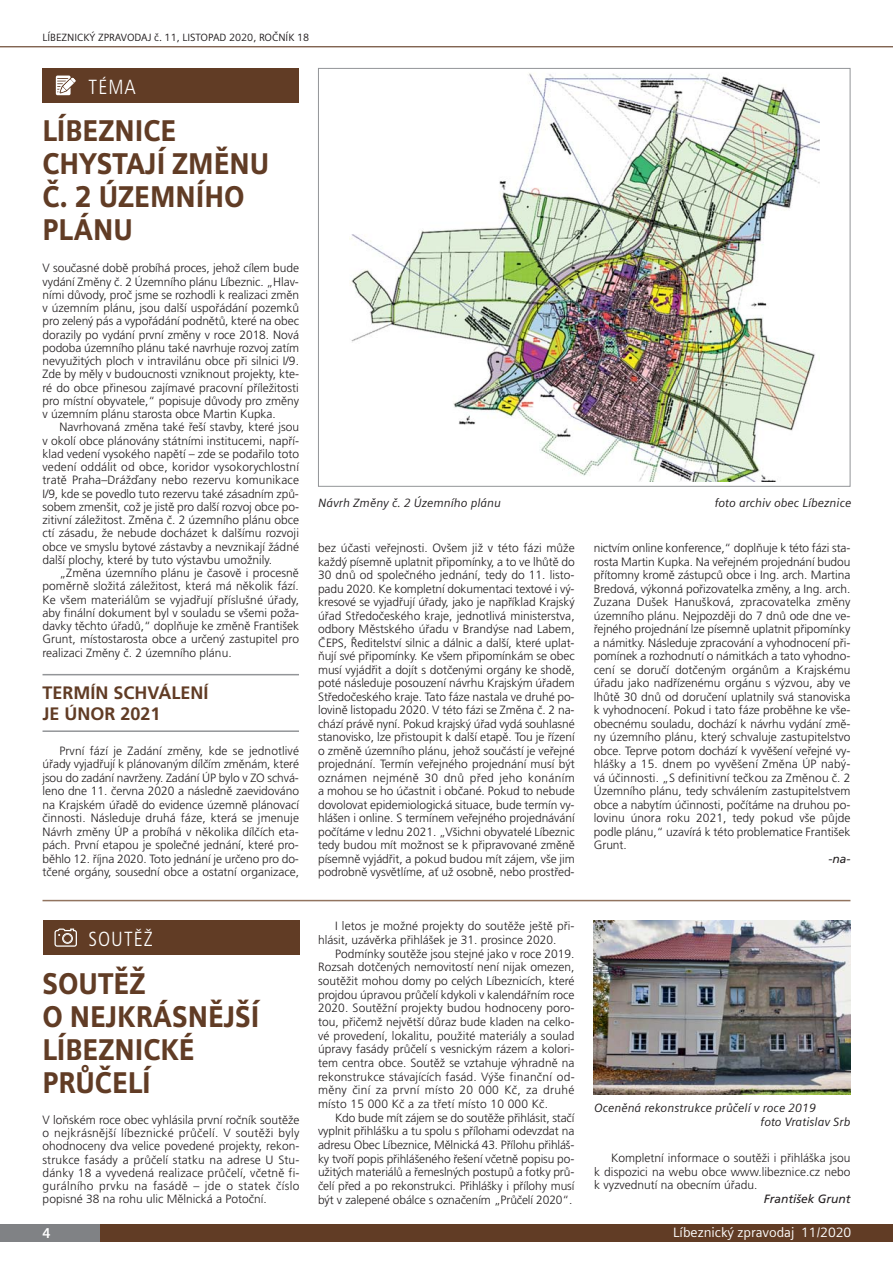
<style>
.page{position:relative;width:893px;height:1263px;background:#fff}
.page>*{position:absolute;margin:0;border:0;box-sizing:border-box;transform-origin:0 0}
.t1{font:900 30px/33px "Siemens Sans OT";color:#613c25;scale:.9 1}
.t2{font:300 condensed 20.4px "Frutiger CE";letter-spacing:.05em;color:#fff}
.t3{font:700 18px/21px "Frutiger CE";color:#613c25}
.t4{font:700 14.25px "Siemens Sans OT";color:#fff}
.t5{font:13.5px "Siemens Sans OT";color:#fff}
.t6{font:300 12px/13.5px "Frutiger CE";color:#231f20;text-align:justify}
.t7{font:italic 12px/13.5px "Siemens Sans OT";color:#231f20}
.t8{font:italic 12px "Frutiger CE";color:#231f20}
.t9{font:10.5px "Siemens Sans OT";color:#231f20}
</style>
<div class="page">
<hr style="left:0;top:46px;width:893px;height:1px;background:#613c25">
<div style="left:48px;top:1225px;width:845px;height:17px;background:#613c25"></div>
<div style="left:0;top:1225px;width:100px;height:17px;background:#808285"></div>
<div style="left:42px;top:68px;width:257px;height:34px;background:#613c25"></div>
<svg style="left:56px;top:76px;width:19px;height:19px"></svg>
<hr style="left:43px;top:674px;width:256px;height:1px;background:#939598">
<hr style="left:43px;top:730px;width:256px;height:2px;background:#939598">
<img style="left:349px;top:73px;width:471px;height:408px">
<img style="left:594px;top:921px;width:256px;height:173px">
<div style="left:43px;top:921px;width:256px;height:34px;background:#613c25"></div>
<svg style="left:54px;top:928px;width:23px;height:19px"></svg>
<hr style="left:43px;top:900px;width:807px;height:1px;background:#92745f">
<p class="t9" style="left:43px;top:34px;width:268px">LÍBEZNICKÝ ZPRAVODAJ č. 11, LISTOPAD 2020, ROČNÍK 18</p>
<h2 class="t2" style="left:89px;top:78px;width:49px">TÉMA</h2>
<h1 class="t1" style="left:43px;top:114px;width:253px">LÍBEZNICE<br>CHYSTAJÍ ZMĚNU<br>Č. 2 ÚZEMNÍHO<br>PLÁNU</h1>
<p class="t6" style="left:43px;top:263px;width:258px">V současné době probíhá proces, jehož cílem bude vydání Změny č. 2 Územního plánu Líbeznic. „Hlav&shy;ními důvody, proč jsme se rozhodli k realizaci změn v územním plánu, jsou další uspořádání pozemků pro zelený pás a vypořádání podnětů, které na obec dorazily po vydání první změny v roce 2018. Nová podoba územního plánu také navrhuje rozvoj zatím nevyužitých ploch v intravilánu obce při silnici I/9.<br>Zde by měly v budoucnosti vzniknout projekty, kte&shy;ré do obce přinesou zajímavé pracovní příležitosti pro místní obyvatele,“ popisuje důvody pro změny v územním plánu starosta obce Martin Kupka.</p>
<p class="t6" style="left:43px;top:421px;width:258px;text-indent:17px">Navrhovaná změna také řeší stavby, které jsou v okolí obce plánovány státními institucemi, napří&shy;klad vedení vysokého napětí – zde se podařilo toto vedení oddálit od obce, koridor vysokorychlostní tratě Praha–Drážďany nebo rezervu komunikace I/9, kde se povedlo tuto rezervu také zásadním způ&shy;sobem zmenšit, což je jistě pro další rozvoj obce po&shy;zitivní záležitost. Změna č. 2 územního plánu obce ctí zásadu, že nebude docházet k dalšímu rozvoji obce ve smyslu bytové zástavby a nevznikají žádné další plochy, které by tuto výstavbu umožnily.</p>
<p class="t6" style="left:43px;top:567px;width:258px;text-indent:17px">„Změna územního plánu je časově i procesně poměrně složitá záležitost, která má několik fází.<br>Ke všem materiálům se vyjadřují příslušné úřady, aby finální dokument byl v souladu se všemi poža&shy;davky těchto úřadů,“ doplňuje ke změně František Grunt, místostarosta obce a určený zastupitel pro realizaci Změny č. 2 územního plánu.</p>
<h3 class="t3" style="left:43px;top:683px;width:168px">TERMÍN SCHVÁLENÍ<br>JE ÚNOR 2021</h3>
<p class="t6" style="left:43px;top:745px;width:258px;text-indent:17px">První fází je Zadání změny, kde se jednotlivé úřady vyjadřují k plánovaným dílčím změnám, které jsou do zadání navrženy. Zadání ÚP bylo v ZO schvá&shy;leno dne 11. června 2020 a následně zaevidováno na Krajském úřadě do evidence územně plánovací činnosti. Následuje druhá fáze, která se jmenuje Návrh změny ÚP a probíhá v několika dílčích eta&shy;pách. První etapou je společné jednání, které pro&shy;běhlo 12. října 2020. Toto jednání je určeno pro do&shy;tčené orgány, sousední obce a ostatní organizace,</p>
<p class="t7" style="left:318px;top:497px;width:185px">Návrh Změny č. 2 Územního plánu</p>
<p class="t7" style="left:715px;top:497px;width:138px">foto archiv obec Líbeznice</p>
<p class="t6" style="left:318px;top:542px;width:258px">bez účasti veřejnosti. Ovšem již v této fázi může každý písemně uplatnit připomínky, a to ve lhůtě do 30 dnů od společného jednání, tedy do 11. listo&shy;padu 2020. Ke kompletní dokumentaci textové i vý&shy;kresové se vyjadřují úřady, jako je například Krajský úřad Středočeského kraje, jednotlivá ministerstva, odbory Městského úřadu v Brandýse nad Labem, ČEPS, Ředitelství silnic a dálnic a další, které uplat&shy;ňují své připomínky. Ke všem připomínkám se obec musí vyjádřit a dojít s dotčenými orgány ke shodě, poté následuje posouzení návrhu Krajským úřadem Středočeského kraje. Tato fáze nastala ve druhé po&shy;lovině listopadu 2020. V této fázi se Změna č. 2 na&shy;chází právě nyní. Pokud krajský úřad vydá souhlasné stanovisko, lze přistoupit k další etapě. Tou je řízení o změně územního plánu, jehož součástí je veřejné projednání. Termín veřejného projednání musí být oznámen nejméně 30 dnů před jeho konáním a mohou se ho účastnit i občané. Pokud to nebude dovolovat epidemiologická situace, bude termín vy&shy;hlášen i online. S termínem veřejného projednávání počítáme v lednu 2021. „Všichni obyvatelé Líbeznic tedy budou mít možnost se k připravované změně písemně vyjádřit, a pokud budou mít zájem, vše jim podrobně vysvětlíme, ať už osobně, nebo prostřed-</p>
<p class="t6" style="left:594px;top:542px;width:258px">nictvím online konference,“ doplňuje k této fázi sta&shy;rosta Martin Kupka. Na veřejném projednání budou přítomny kromě zástupců obce i Ing. arch. Martina Bredová, výkonná pořizovatelka změny, a Ing. arch.<br>Zuzana Dušek Hanušková, zpracovatelka změny územního plánu. Nejpozději do 7 dnů ode dne ve&shy;řejného projednání lze písemně uplatnit připomínky a námitky. Následuje zpracování a vyhodnocení při&shy;pomínek a rozhodnutí o námitkách a tato vyhodno&shy;cení se doručí dotčeným orgánům a Krajskému úřadu jako nadřízenému orgánu s výzvou, aby ve lhůtě 30 dnů od doručení uplatnily svá stanoviska k vyhodnocení. Pokud i tato fáze proběhne ke vše&shy;obecnému souladu, dochází k návrhu vydání změ&shy;ny územního plánu, který schvaluje zastupitelstvo obce. Teprve potom dochází k vyvěšení veřejné vy&shy;hlášky a 15. dnem po vyvěšení Změna ÚP nabý&shy;vá účinnosti. „S definitivní tečkou za Změnou č. 2<br>Územního plánu, tedy schválením zastupitelstvem obce a nabytím účinnosti, počítáme na druhou po&shy;lovinu února roku 2021, tedy pokud vše půjde podle plánu,“ uzavírá k této problematice František Grunt.</p>
<p class="t8" style="left:828px;top:854px;width:23px">-na-</p>
<h2 class="t2" style="left:88px;top:930px;width:66px">SOUTĚŽ</h2>
<p class="t6" style="left:318px;top:920px;width:258px;text-indent:17px">I letos je možné projekty do soutěže ještě při&shy;hlásit, uzávěrka přihlášek je 31. prosince 2020.</p>
<p class="t6" style="left:318px;top:947px;width:258px;text-indent:17px">Podmínky soutěže jsou stejné jako v roce 2019.<br>Rozsah dotčených nemovitostí není nijak omezen, soutěžit mohou domy po celých Líbeznicích, které projdou úpravou průčelí kdykoli v kalendářním roce 2020. Soutěžní projekty budou hodnoceny poro&shy;tou, přičemž největší důraz bude kladen na celko&shy;vé provedení, lokalitu, použité materiály a soulad úpravy fasády průčelí s vesnickým rázem a kolori&shy;tem centra obce. Soutěž se vztahuje výhradně na rekonstrukce stávajících fasád. Výše finanční od&shy;měny činí za první místo 20 000 Kč, za druhé místo 15 000 Kč a za třetí místo 10 000 Kč.</p>
<p class="t6" style="left:318px;top:1111px;width:258px;text-indent:17px">Kdo bude mít zájem se do soutěže přihlásit, stačí vyplnit přihlášku a tu spolu s přílohami odevzdat na adresu Obec Líbeznice, Mělnická 43. Přílohu přihláš&shy;ky tvoří popis přihlášeného řešení včetně popisu po&shy;užitých materiálů a řemeslných postupů a fotky prů&shy;čelí před a po rekonstrukci. Přihlášky i přílohy musí být v zalepené obálce s označením „Průčelí 2020“.</p>
<h1 class="t1" style="left:43px;top:967px;width:243px">SOUTĚŽ<br>O NEJKRÁSNĚJŠÍ<br>LÍBEZNICKÉ<br>PRŮČELÍ</h1>
<p class="t6" style="left:43px;top:1114px;width:259px">V loňském roce obec vyhlásila první ročník soutěže o nejkrásnější líbeznické průčelí. V soutěži byly ohodnoceny dva velice povedené projekty, rekon&shy;strukce fasády a průčelí statku na adrese U Stu&shy;dánky 18 a vyvedená realizace průčelí, včetně fi&shy;gurálního prvku na fasádě – jde o statek číslo popisné 38 na rohu ulic Mělnická a Potoční.</p>
<p class="t7" style="left:760px;top:1103px;width:91px;text-indent:-166px">Oceněná rekonstrukce průčelí v roce 2019<br>foto Vratislav Srb</p>
<p class="t6" style="left:594px;top:1152px;width:258px;text-indent:17px">Kompletní informace o soutěži i přihláška jsou k dispozici na webu obce www.libeznice.cz nebo k vyzvednutí na obecním úřadu.</p>
<p class="t8" style="left:764px;top:1194px;width:88px">František Grunt</p>
<p class="t4" style="left:43px;top:1224px;width:10px">4</p>
<p class="t5" style="left:673px;top:1227px;width:180px">Líbeznický zpravodaj 11/2020</p>
</div>
